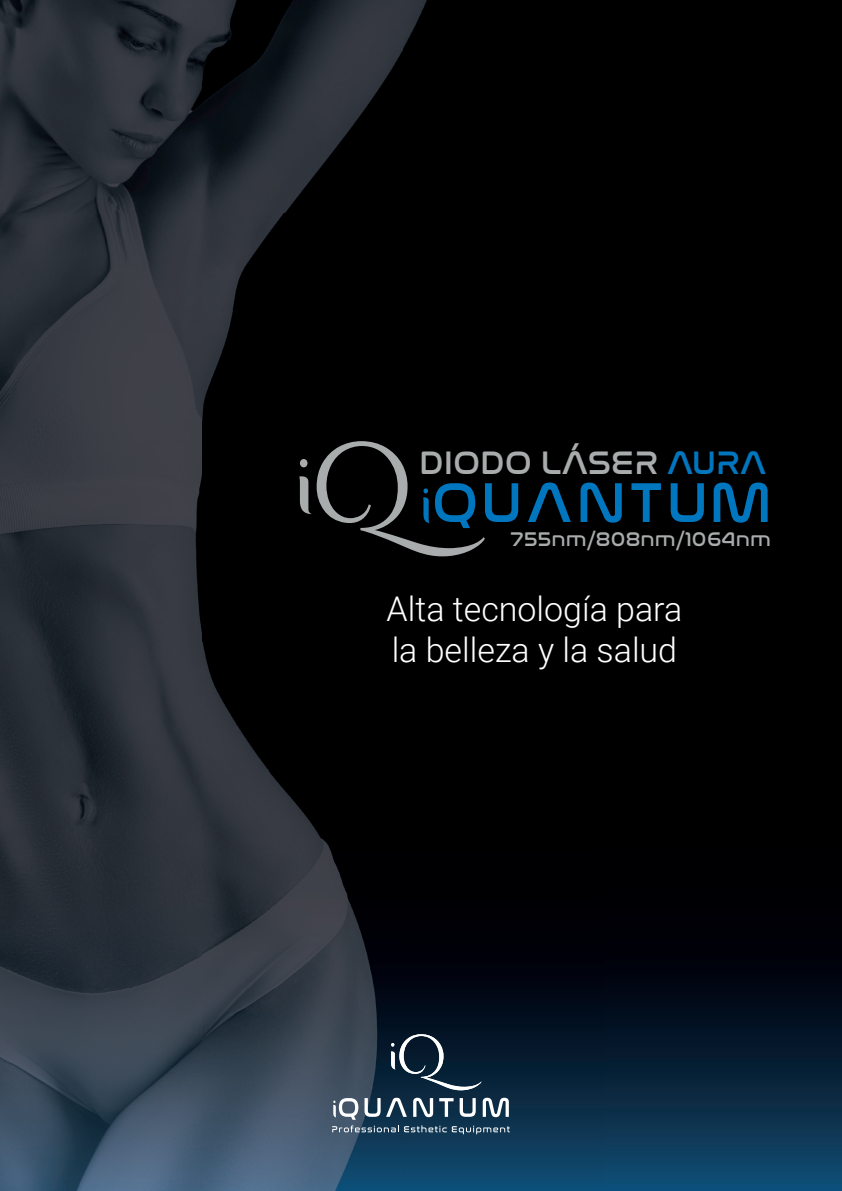
<style>
.page{position:relative;width:842px;height:1191px;background:#000001}
.page>*{position:absolute;margin:0;border:0;box-sizing:border-box;transform-origin:0 0}
.t1{font:300 34px/40.8px "Roboto";color:#fff}
.t2{font:33.4px "Nasalization Rg";color:#a9acac}
.t3{font:20.2px "Nasalization Rg";color:#a9acac}
.s1{color:#0076bf}
</style>
<div class="page">
<svg style="left:604px;top:961px;width:238px;height:230px;background:#07243b"></svg>
<img style="left:0;top:0;width:604px;height:1191px">
<svg style="left:332px;top:1125px;width:178px;height:9px;background:#49657a"></svg>
<svg style="left:391px;top:1034px;width:90px;height:56px;background:#263a4c"></svg>
<svg style="left:364px;top:1097px;width:43px;height:19px"></svg>
<svg style="left:413px;top:1097px;width:20px;height:20px"></svg>
<svg style="left:439px;top:1098px;width:14px;height:18px"></svg>
<svg style="left:460px;top:1098px;width:16px;height:18px"></svg>
<svg style="left:483px;top:1097px;width:26px;height:20px"></svg>
<svg style="left:333px;top:1098px;width:25px;height:21px"></svg>
<svg style="left:528px;top:482px;width:43px;height:40px"></svg>
<svg style="left:580px;top:482px;width:42px;height:40px"></svg>
<svg style="left:631px;top:483px;width:30px;height:39px"></svg>
<svg style="left:671px;top:483px;width:33px;height:39px"></svg>
<svg style="left:714px;top:482px;width:54px;height:40px"></svg>
<svg style="left:299px;top:441px;width:219px;height:115px"></svg>
<p class="t2" style="left:419px;top:432px;width:348px">DIODO LÁSER <span class="s1">AURA</span></p>
<p class="t3" style="left:510px;top:521px;width:262px">755nm/808nm/1064nm</p>
<p class="t1" style="left:387px;top:587px;width:297px">Alta tecnología para la belleza y la salud</p>
</div>
